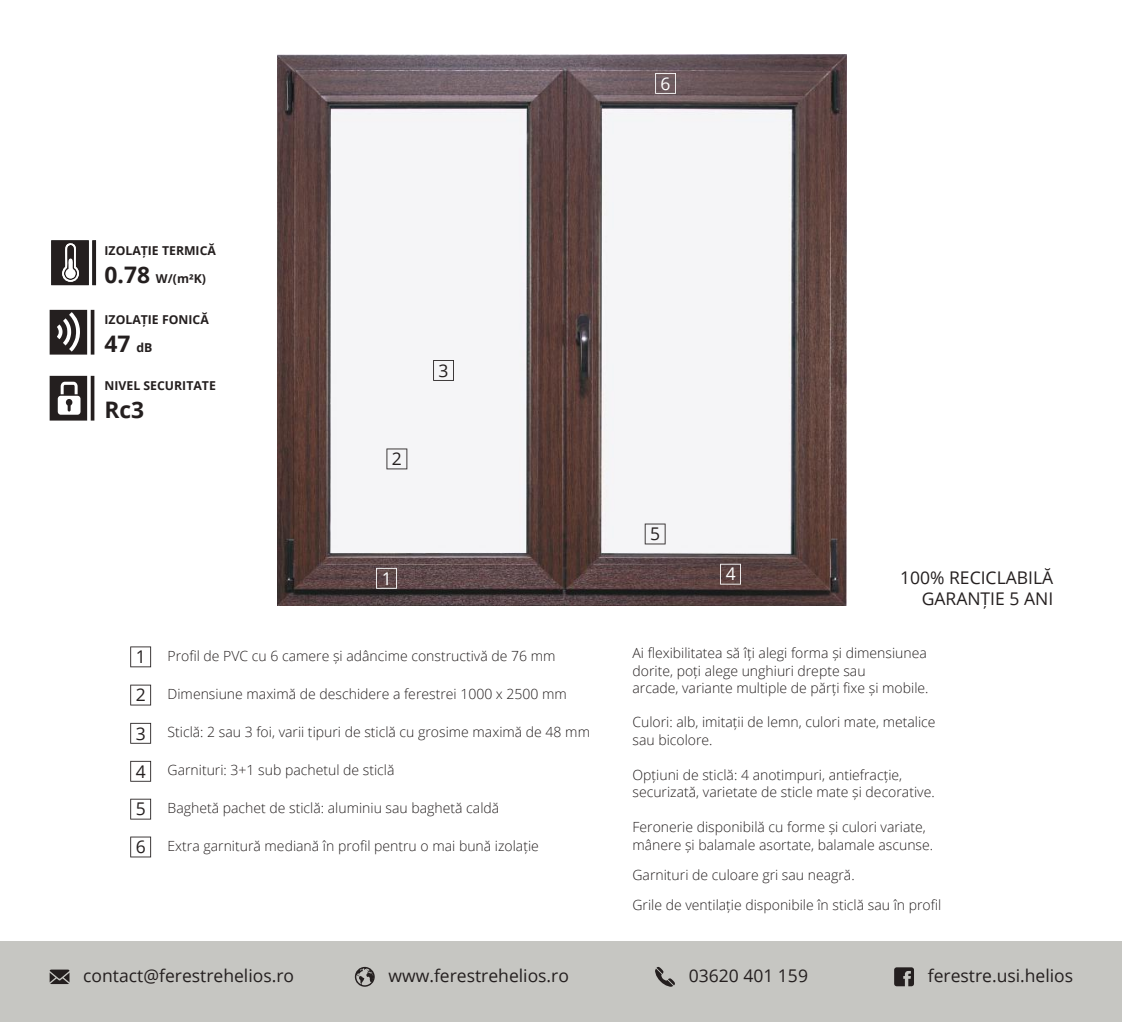
<style>
.page{position:relative;width:1122px;height:1022px;background:#fff}
.page>*{position:absolute;margin:0;border:0;box-sizing:border-box;transform-origin:0 0}
.t1{font:700 22.75px "Open Sans";color:#241f1f}
.t2{font:17.5px/21px "Open Sans";color:#241f1f;text-align:right}
.t3{font:17.5px "Open Sans";color:#fff}
.t4{font:300 14px/17.5px "Open Sans";color:#241f1f}
.t5{font:700 12.25px "Open Sans";color:#241f1f}
.s1{font-size:22.75px}
.s2{font-size:12.25px}
</style>
<div class="page">
<svg style="left:50px;top:310px;width:44px;height:45px"></svg>
<svg style="left:51px;top:240px;width:45px;height:45px"></svg>
<svg style="left:50px;top:376px;width:44px;height:45px"></svg>
<div style="left:0;top:941px;width:1121px;height:81px;background:#c6c6c2"></div>
<svg style="left:655px;top:967px;width:20px;height:20px"></svg>
<svg style="left:50px;top:969px;width:19px;height:15px"></svg>
<svg style="left:894px;top:967px;width:19px;height:19px"></svg>
<svg style="left:355px;top:967px;width:19px;height:20px"></svg>
<img style="left:277px;top:54px;width:569px;height:552px">
<svg style="left:130px;top:646px;width:21px;height:21px"></svg>
<svg style="left:130px;top:761px;width:21px;height:21px"></svg>
<svg style="left:130px;top:685px;width:21px;height:20px"></svg>
<svg style="left:130px;top:799px;width:21px;height:20px"></svg>
<svg style="left:130px;top:837px;width:21px;height:20px"></svg>
<svg style="left:130px;top:723px;width:21px;height:21px"></svg>
<svg style="left:376px;top:568px;width:21px;height:21px"></svg>
<svg style="left:720px;top:564px;width:20px;height:21px"></svg>
<svg style="left:386px;top:448px;width:21px;height:21px"></svg>
<svg style="left:644px;top:524px;width:21px;height:20px"></svg>
<svg style="left:433px;top:360px;width:21px;height:21px"></svg>
<svg style="left:655px;top:73px;width:20px;height:21px"></svg>
<p class="t5" style="left:104px;top:242px;width:113px">IZOLAȚIE TERMICĂ</p>
<p class="t5" style="left:104px;top:270px;width:103px"><span class="s1">0.78</span> W/(m²K)</p>
<p class="t5" style="left:104px;top:311px;width:106px">IZOLAȚIE FONICĂ</p>
<h1 class="t1" style="left:104px;top:328px;width:49px">47 <span class="s2">dB</span></h1>
<p class="t5" style="left:104px;top:377px;width:113px">NIVEL SECURITATE</p>
<h1 class="t1" style="left:104px;top:394px;width:41px">Rc3</h1>
<p class="t2" style="left:392px;top:448px;width:12px">2</p>
<p class="t2" style="left:438px;top:359px;width:12px">3</p>
<p class="t3" style="left:660px;top:71px;width:12px">6</p>
<p class="t2" style="left:650px;top:523px;width:12px">5</p>
<p class="t3" style="left:381px;top:566px;width:12px">1</p>
<p class="t3" style="left:725px;top:562px;width:12px">4</p>
<p class="t2" style="left:899px;top:567px;width:155px">100% RECICLABILĂ<br>GARANȚIE 5 ANI</p>
<p class="t2" style="left:136px;top:646px;width:12px">1</p>
<p class="t2" style="left:136px;top:684px;width:12px">2</p>
<p class="t2" style="left:136px;top:722px;width:12px">3</p>
<p class="t2" style="left:136px;top:760px;width:12px">4</p>
<p class="t2" style="left:136px;top:790px;width:12px;line-height:37.8px;text-align:left">5<br>6</p>
<p class="t4" style="left:167px;top:647px;width:389px">Profil de PVC cu 6 camere și adâncime constructivă de 76 mm</p>
<p class="t4" style="left:167px;top:685px;width:401px">Dimensiune maximă de deschidere a ferestrei 1000 x 2500 mm</p>
<p class="t4" style="left:167px;top:723px;width:424px">Sticlă: 2 sau 3 foi, varii tipuri de sticlă cu grosime maximă de 48 mm</p>
<p class="t4" style="left:167px;top:761px;width:228px">Garnituri: 3+1 sub pachetul de sticlă</p>
<p class="t4" style="left:167px;top:799px;width:333px">Baghetă pachet de sticlă: aluminiu sau baghetă caldă</p>
<p class="t4" style="left:167px;top:837px;width:373px">Extra garnitură mediană în profil pentru o mai bună izolație</p>
<p class="t4" style="left:632px;top:644px;width:297px">Ai flexibilitatea să îți alegi forma și dimensiunea dorite, poți alege unghiuri drepte sau<br>arcade, variante multiple de părți fixe și mobile.</p>
<p class="t4" style="left:632px;top:713px;width:304px">Culori: alb, imitații de lemn, culori mate, metalice sau bicolore.</p>
<p class="t4" style="left:632px;top:765px;width:303px">Opțiuni de sticlă: 4 anotimpuri, antiefracție, securizată, varietate de sticle mate și decorative.</p>
<p class="t4" style="left:632px;top:818px;width:302px">Feronerie disponibilă cu forme și culori variate, mânere și balamale asortate, balamale ascunse.</p>
<p class="t4" style="left:632px;top:859px;width:310px;line-height:29.9px">Garnituri de culoare gri sau neagră.<br>Grile de ventilație disponibile în sticlă sau în profil</p>
<p class="t2" style="left:83px;top:965px;width:212px">contact@ferestrehelios.ro</p>
<p class="t2" style="left:388px;top:965px;width:182px">www.ferestrehelios.ro</p>
<p class="t2" style="left:688px;top:965px;width:121px">03620 401 159</p>
<p class="t2" style="left:927px;top:965px;width:147px">ferestre.usi.helios</p>
</div>
